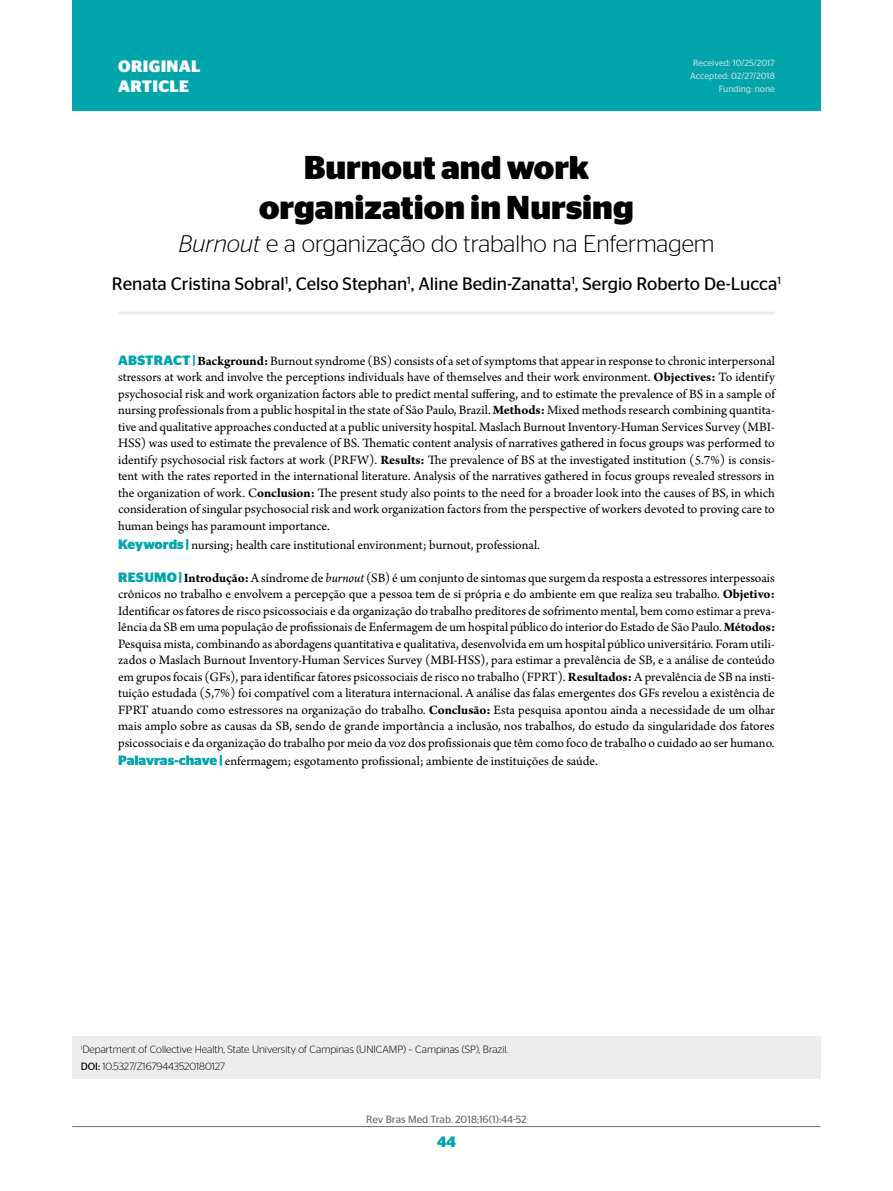
<style>
.page{position:relative;width:893px;height:1191px;background:#fff}
.page>*{position:absolute;margin:0;border:0;box-sizing:border-box;transform-origin:0 0}
.t1{font:700 33px/39.6px "Stag Sans";color:#000;text-align:center}
.t2{font:300 24px "Stag Sans";color:#000}
.t3{font:18px "Stag Sans";color:#000}
.t4{font:700 16.5px/19.8px "Stag Sans";letter-spacing:.02em;color:#fff}
.t5{font:700 15px "Stag Sans";color:#00a5ac}
.t6{font:13.5px/16.5px "Arno Pro";color:#000;text-align:justify}
.t7{font:300 10.5px/16.8px "Stag Sans";color:#000}
.t8{font:10.5px "Stag Sans";color:#706f6f}
.t9{font:9px/12.9px "Stag Sans";color:#bcdbde;text-align:right}
.s1{font-style:italic}
.s2{font-family:"Stag Sans";font-weight:700;color:#00a5ac}
.s3{font-family:"Stag Sans";font-weight:600;color:#00a5ac}
.s4{font-weight:700}
.s5{font-weight:400}
</style>
<div class="page">
<hr style="left:72px;top:1126px;width:749px;height:1px;background:#706f6f">
<div style="left:72px;top:0;width:749px;height:111px;background:#00a5ac"></div>
<div style="left:72px;top:1036px;width:749px;height:42px;background:#ededed"></div>
<hr style="left:118px;top:311px;width:657px;height:3px;background:#ededed">
<p class="t4" style="left:118px;top:56px;width:84px">ORIGINAL<br>ARTICLE</p>
<p class="t9" style="left:690px;top:56px;width:86px">Received: 10/25/2017<br>Accepted: 02/27/2018<br>Funding: none</p>
<h1 class="t1" style="left:259px;top:148px;width:376px">Burnout and work organization in Nursing</h1>
<h2 class="t2" style="left:178px;top:230px;width:538px"><span class="s1">Burnout</span> e a organização do trabalho na Enfermagem</h2>
<h3 class="t3" style="left:112px;top:274px;width:670px">Renata Cristina Sobral<sup>1</sup>, Celso Stephan<sup>1</sup>, Aline Bedin-Zanatta<sup>1</sup>, Sergio Roberto De-Lucca<sup>1</sup></h3>
<p class="t6" style="left:118px;top:353px;width:658px"><span class="s2">ABSTRACT</span> <span class="s3">|</span><span class="s4">Background:</span> Burnout syndrome (BS) consists of a set of symptoms that appear in response to chronic interpersonal stressors at work and involve the perceptions individuals have of themselves and their work environment. <span class="s4">Objectives:</span> To identify psychosocial risk and work organization factors able to predict mental suffering, and to estimate the prevalence of BS in a sample of nursing professionals from a public hospital in the state of São Paulo, Brazil. <span class="s4">Methods:</span> Mixed methods research combining quantita&shy;tive and qualitative approaches conducted at a public university hospital. Maslach Burnout Inventory-Human Services Survey (MBI-HSS) was used to estimate the prevalence of BS. Thematic content analysis of narratives gathered in focus groups was performed to identify psychosocial risk factors at work (PRFW). <span class="s4">Results:</span> The prevalence of BS at the investigated institution (5.7%) is consis&shy;tent with the rates reported in the international literature. Analysis of the narratives gathered in focus groups revealed stressors in the organization of work. C<span class="s4">onclusion:</span> The present study also points to the need for a broader look into the causes of BS, in which consideration of singular psychosocial risk and work organization factors from the perspective of workers devoted to proving care to human beings has paramount importance.</p>
<p class="t6" style="left:118px;top:537px;width:423px"><span class="s2">Keywords |</span> nursing; health care institutional environment; burnout, professional.</p>
<p class="t6" style="left:118px;top:570px;width:659px"><span class="s2">RESUMO |</span> <span class="s4">Introdução:</span> A síndrome de <span class="s1">burnout</span> (SB) é um conjunto de sintomas que surgem da resposta a estressores interpessoais crônicos no trabalho e envolvem a percepção que a pessoa tem de si própria e do ambiente em que realiza seu trabalho. <span class="s4">Objetivo:<br></span>Identificar os fatores de risco psicossociais e da organização do trabalho preditores de sofrimento mental, bem como estimar a preva&shy;lência da SB em uma população de profissionais de Enfermagem de um hospital público do interior do Estado de São Paulo. <span class="s4">Métodos:<br></span>Pesquisa mista, combinando as abordagens quantitativa e qualitativa, desenvolvida em um hospital público universitário. Foram utili&shy;zados o Maslach Burnout Inventory-Human Services Survey (MBI-HSS), para estimar a prevalência de SB, e a análise de conteúdo em grupos focais (GFs), para identificar fatores psicossociais de risco no trabalho (FPRT). <span class="s4">Resultados:</span> A prevalência de SB na insti&shy;tuição estudada (5,7%) foi compatível com a literatura internacional. A análise das falas emergentes dos GFs revelou a existência de FPRT atuando como estressores na organização do trabalho. <span class="s4">Conclusão:</span> Esta pesquisa apontou ainda a necessidade de um olhar mais amplo sobre as causas da SB, sendo de grande importância a inclusão, nos trabalhos, do estudo da singularidade dos fatores psicossociais e da organização do trabalho por meio da voz dos profissionais que têm como foco de trabalho o cuidado ao ser humano.</p>
<p class="t6" style="left:118px;top:753px;width:481px"><span class="s2">Palavras-chave |</span> enfermagem; esgotamento profissional; ambiente de instituições de saúde.</p>
<p class="t7" style="left:81px;top:1041px;width:429px"><sup>1</sup>Department of Collective Health, State University of Campinas (UNICAMP) – Campinas (SP), Brazil.<br><span class="s5">DOI:</span> 10.5327/Z1679443520180127</p>
<p class="t8" style="left:366px;top:1113px;width:162px">Rev Bras Med Trab. 2018;16(1):44-52</p>
<p class="t5" style="left:437px;top:1132px;width:20px">44</p>
</div>
